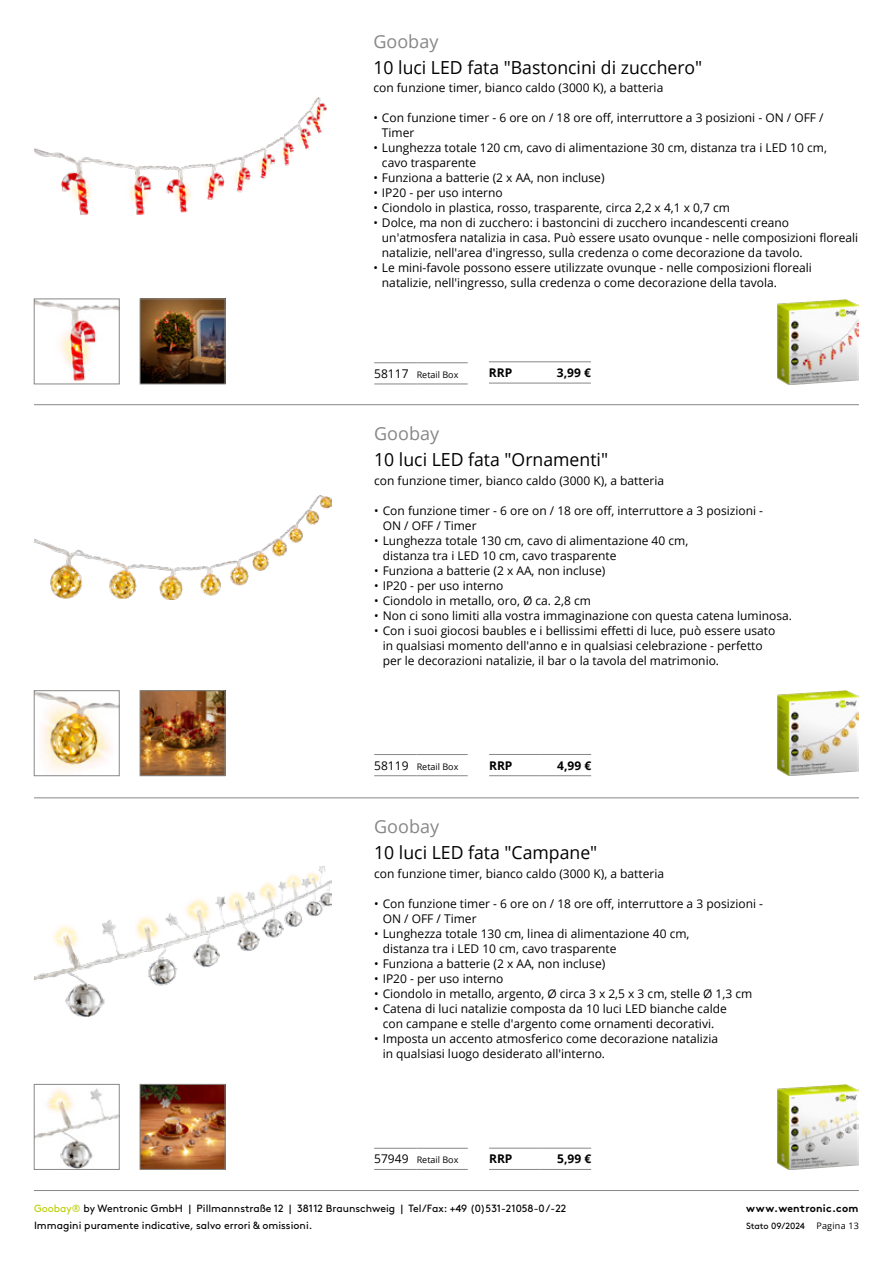
<style>
.page{position:relative;width:893px;height:1263px;background:#fff}
.page>*{position:absolute;margin:0;border:0;box-sizing:border-box;transform-origin:0 0}
.t1{font:18px "Open Sans";color:#000}
.t2{font:18px "Open Sans";color:#868786}
.t3{font:12px/15px "Open Sans";color:#000}
.t4{font:700 12px "Open Sans";color:#000}
.t5{font:10.5px/16.8px "Brown";color:#000}
.t6{font:700 10.5px "Brown";letter-spacing:.025em;color:#000}
.t7{font:9px "Open Sans";color:#000}
.t8{font:9px "Brown";letter-spacing:-.01em;color:#000}
.t9{font:9px "Open Sans";letter-spacing:.025em;color:#000}
.s1{font-size:12px}
.s2{color:#bbcf00}
</style>
<div class="page">
<hr style="left:34px;top:1190px;width:825px;height:1px;background:#868786">
<hr style="left:34px;top:404px;width:825px;height:1px;background:#868786">
<hr style="left:34px;top:798px;width:825px;height:1px;background:#868786">
<hr style="left:374px;top:1148px;width:43px;height:1px;background:#868786">
<hr style="left:374px;top:1169px;width:43px;height:1px;background:#868786">
<hr style="left:417px;top:1148px;width:51px;height:1px;background:#868786">
<hr style="left:417px;top:1169px;width:51px;height:1px;background:#868786">
<img style="left:778px;top:1084px;width:81px;height:85px">
<img style="left:778px;top:299px;width:81px;height:85px">
<img style="left:36px;top:301px;width:81px;height:80px">
<div style="left:34px;top:299px;width:85px;height:85px;border:1px solid #868786"></div>
<img style="left:36px;top:692px;width:81px;height:79px">
<div style="left:34px;top:690px;width:85px;height:86px;border:1px solid #868786"></div>
<img style="left:36px;top:1088px;width:81px;height:79px">
<div style="left:34px;top:1084px;width:85px;height:85px;border:1px solid #868786"></div>
<img style="left:142px;top:301px;width:81px;height:81px">
<div style="left:140px;top:299px;width:85px;height:85px;border:1px solid #868786"></div>
<img style="left:142px;top:692px;width:81px;height:82px">
<div style="left:140px;top:690px;width:85px;height:86px;border:1px solid #868786"></div>
<img style="left:142px;top:1086px;width:81px;height:81px">
<div style="left:140px;top:1084px;width:85px;height:85px;border:1px solid #868786"></div>
<img style="left:34px;top:97px;width:293px;height:118px">
<img style="left:34px;top:495px;width:298px;height:105px">
<img style="left:34px;top:867px;width:298px;height:149px">
<hr style="left:374px;top:362px;width:43px;height:1px;background:#868786">
<hr style="left:374px;top:384px;width:43px;height:1px;background:#868786">
<hr style="left:417px;top:362px;width:51px;height:1px;background:#868786">
<hr style="left:417px;top:384px;width:51px;height:1px;background:#868786">
<hr style="left:374px;top:754px;width:43px;height:1px;background:#868786">
<hr style="left:374px;top:775px;width:43px;height:1px;background:#868786">
<hr style="left:417px;top:754px;width:51px;height:1px;background:#868786">
<hr style="left:417px;top:775px;width:51px;height:1px;background:#868786">
<img style="left:778px;top:691px;width:81px;height:85px">
<hr style="left:489px;top:1148px;width:51px;height:1px;background:#868786">
<hr style="left:540px;top:1148px;width:51px;height:1px;background:#868786">
<hr style="left:489px;top:1169px;width:51px;height:1px;background:#868786">
<hr style="left:540px;top:1169px;width:51px;height:1px;background:#868786">
<hr style="left:489px;top:754px;width:51px;height:1px;background:#868786">
<hr style="left:540px;top:754px;width:51px;height:1px;background:#868786">
<hr style="left:489px;top:775px;width:51px;height:1px;background:#868786">
<hr style="left:540px;top:775px;width:51px;height:1px;background:#868786">
<hr style="left:489px;top:362px;width:51px;height:1px;background:#868786">
<hr style="left:540px;top:362px;width:51px;height:1px;background:#868786">
<hr style="left:489px;top:383px;width:51px;height:1px;background:#868786">
<hr style="left:540px;top:383px;width:51px;height:1px;background:#868786">
<h1 class="t2" style="left:373px;top:29px;width:66px">Goobay</h1>
<h1 class="t1" style="left:373px;top:55px;width:330px">10 luci LED fata "Bastoncini di zucchero"</h1>
<p class="t3" style="left:373px;top:80px;width:291px">con funzione timer, bianco caldo (3000 K), a batteria</p>
<p class="t3" style="left:382px;top:110px;width:443px;text-indent:-9px">• Con funzione timer - 6 ore on / 18 ore off, interruttore a 3 posizioni - ON / OFF /<br>Timer</p>
<p class="t3" style="left:382px;top:140px;width:446px;text-indent:-9px">• Lunghezza totale 120 cm, cavo di alimentazione 30 cm, distanza tra i LED 10 cm, cavo trasparente</p>
<p class="t3" style="left:373px;top:170px;width:233px">• Funziona a batterie (2 x AA, non incluse)</p>
<p class="t3" style="left:373px;top:185px;width:131px">• IP20 - per uso interno</p>
<p class="t3" style="left:373px;top:200px;width:358px">• Ciondolo in plastica, rosso, trasparente, circa 2,2 x 4,1 x 0,7 cm</p>
<p class="t3" style="left:382px;top:215px;width:478px;text-indent:-9px">• Dolce, ma non di zucchero: i bastoncini di zucchero incandescenti creano un'atmosfera natalizia in casa. Può essere usato ovunque - nelle composizioni floreali natalizie, nell'area d'ingresso, sulla credenza o come decorazione da tavolo.</p>
<p class="t3" style="left:382px;top:260px;width:431px;text-indent:-9px">• Le mini-favole possono essere utilizzate ovunque - nelle composizioni floreali natalizie, nell'ingresso, sulla credenza o come decorazione della tavola.</p>
<p class="t7" style="left:374px;top:368px;width:86px"><span class="s1">58117</span> Retail Box</p>
<p class="t4" style="left:489px;top:364px;width:25px">RRP</p>
<p class="t4" style="left:557px;top:364px;width:36px">3,99 €</p>
<h1 class="t2" style="left:374px;top:422px;width:66px">Goobay</h1>
<h1 class="t1" style="left:374px;top:447px;width:235px">10 luci LED fata "Ornamenti"</h1>
<p class="t3" style="left:374px;top:473px;width:291px">con funzione timer, bianco caldo (3000 K), a batteria</p>
<p class="t3" style="left:383px;top:503px;width:382px;text-indent:-9px">• Con funzione timer - 6 ore on / 18 ore off, interruttore a 3 posizioni -<br>ON / OFF / Timer</p>
<p class="t3" style="left:383px;top:533px;width:307px;text-indent:-9px">• Lunghezza totale 130 cm, cavo di alimentazione 40 cm, distanza tra i LED 10 cm, cavo trasparente</p>
<p class="t3" style="left:374px;top:563px;width:233px">• Funziona a batterie (2 x AA, non incluse)</p>
<p class="t3" style="left:374px;top:578px;width:131px">• IP20 - per uso interno</p>
<p class="t3" style="left:374px;top:593px;width:218px">• Ciondolo in metallo, oro, Ø ca. 2,8 cm</p>
<p class="t3" style="left:374px;top:608px;width:419px">• Non ci sono limiti alla vostra immaginazione con questa catena luminosa.</p>
<p class="t3" style="left:383px;top:623px;width:394px;text-indent:-9px">• Con i suoi giocosi baubles e i bellissimi effetti di luce, può essere usato in qualsiasi momento dell'anno e in qualsiasi celebrazione - perfetto per le decorazioni natalizie, il bar o la tavola del matrimonio.</p>
<p class="t7" style="left:374px;top:760px;width:86px"><span class="s1">58119</span> Retail Box</p>
<p class="t4" style="left:489px;top:757px;width:25px">RRP</p>
<p class="t4" style="left:557px;top:757px;width:36px">4,99 €</p>
<h1 class="t2" style="left:374px;top:814px;width:66px">Goobay</h1>
<h1 class="t1" style="left:374px;top:840px;width:225px">10 luci LED fata "Campane"</h1>
<p class="t3" style="left:374px;top:865px;width:291px">con funzione timer, bianco caldo (3000 K), a batteria</p>
<p class="t3" style="left:383px;top:895px;width:382px;text-indent:-9px">• Con funzione timer - 6 ore on / 18 ore off, interruttore a 3 posizioni -<br>ON / OFF / Timer</p>
<p class="t3" style="left:383px;top:925px;width:308px;text-indent:-9px">• Lunghezza totale 130 cm, linea di alimentazione 40 cm, distanza tra i LED 10 cm, cavo trasparente</p>
<p class="t3" style="left:374px;top:955px;width:233px">• Funziona a batterie (2 x AA, non incluse)</p>
<p class="t3" style="left:374px;top:970px;width:131px">• IP20 - per uso interno</p>
<p class="t3" style="left:374px;top:985px;width:380px">• Ciondolo in metallo, argento, Ø circa 3 x 2,5 x 3 cm, stelle Ø 1,3 cm</p>
<p class="t3" style="left:374px;top:1000px;width:354px;text-align:center">• Catena di luci natalizie composta da 10 luci LED bianche calde con campane e stelle d'argento come ornamenti decorativi.</p>
<p class="t3" style="left:383px;top:1030px;width:337px;text-indent:-9px">• Imposta un accento atmosferico come decorazione natalizia in qualsiasi luogo desiderato all'interno.</p>
<p class="t7" style="left:374px;top:1154px;width:86px"><span class="s1">57949</span> Retail Box</p>
<p class="t4" style="left:489px;top:1150px;width:25px">RRP</p>
<p class="t4" style="left:557px;top:1150px;width:36px">5,99 €</p>
<p class="t5" style="left:34px;top:1199px;width:534px"><span class="s2">Goobay®</span> by Wentronic GmbH | Pillmannstraße 12 | 38112 Braunschweig | Tel/Fax: +49 (0)531-21058-0 /-22<br>Immagini puramente indicative, salvo errori &amp; omissioni.</p>
<p class="t6" style="left:746px;top:1199px;width:114px">www.wentronic.com</p>
<p class="t8" style="left:746px;top:1219px;width:60px">Stato 09/2024</p>
<p class="t9" style="left:816px;top:1219px;width:44px">Pagina 13</p>
</div>
